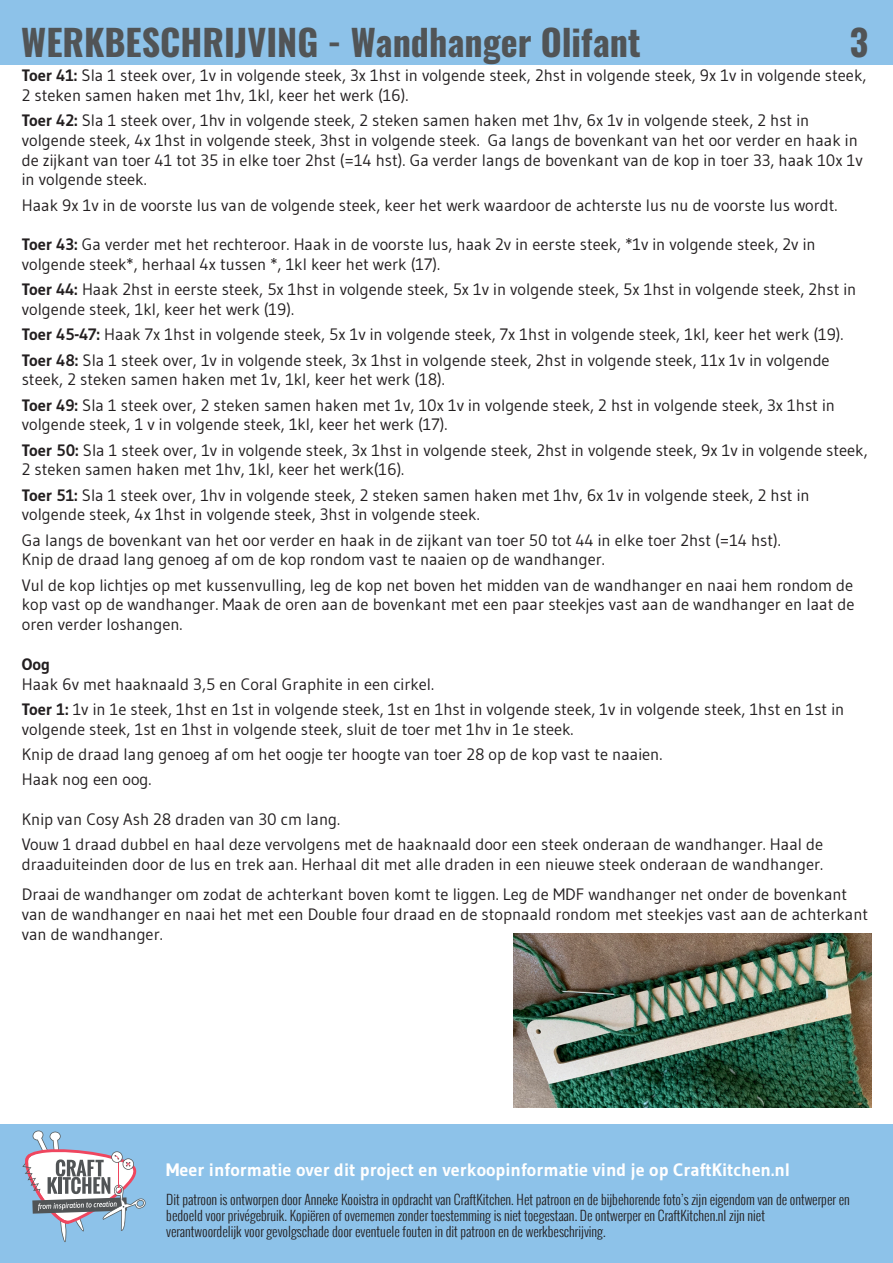
<style>
.page{position:relative;width:893px;height:1263px;background:#fff}
.page>*{position:absolute;margin:0;border:0;box-sizing:border-box;transform-origin:0 0}
.t1{font:700 36px "Oswald";color:#515456}
.t2{font:700 18px "Gudea";color:#fff}
.t3{font:16.5px/19.8px "Gudea";color:#231f20}
.t4{font:700 16.5px "Gudea";color:#231f20}
.t5{font:300 13.5px/16.2px "Oswald";color:#231f20}
.s1{font-weight:700}
</style>
<div class="page">
<div style="left:0;top:1125px;width:893px;height:138px;background:#8dc2e9"></div>
<div style="left:0;top:0;width:893px;height:64px;background:#8dc2e9"></div>
<svg style="left:22px;top:1130px;width:124px;height:112px"></svg>
<img style="left:513px;top:933px;width:358px;height:175px">
<p class="t1" style="left:21px;top:23px;width:621px">WERKBESCHRIJVING - Wandhanger Olifant</p>
<p class="t1" style="left:850px;top:23px;width:20px">3</p>
<p class="t3" style="left:22px;top:65px;width:846px"><span class="s1">Toer 41:</span> Sla 1 steek over, 1v in volgende steek, 3x 1hst in volgende steek, 2hst in volgende steek, 9x 1v in volgende steek,<br>2 steken samen haken met 1hv, 1kl, keer het werk (16).</p>
<p class="t3" style="left:22px;top:110px;width:842px"><span class="s1">Toer 42:</span> Sla 1 steek over, 1hv in volgende steek, 2 steken samen haken met 1hv, 6x 1v in volgende steek, 2 hst in volgende steek, 4x 1hst in volgende steek, 3hst in volgende steek. Ga langs de bovenkant van het oor verder en haak in de zijkant van toer 41 tot 35 in elke toer 2hst (=14 hst). Ga verder langs de bovenkant van de kop in toer 33, haak 10x 1v in volgende steek.</p>
<p class="t3" style="left:22px;top:195px;width:817px">Haak 9x 1v in de voorste lus van de volgende steek, keer het werk waardoor de achterste lus nu de voorste lus wordt.</p>
<p class="t3" style="left:22px;top:234px;width:795px"><span class="s1">Toer 43:</span> Ga verder met het rechteroor. Haak in de voorste lus, haak 2v in eerste steek, *1v in volgende steek, 2v in volgende steek*, herhaal 4x tussen *, 1kl keer het werk (17).</p>
<p class="t3" style="left:22px;top:279px;width:836px"><span class="s1">Toer 44:</span> Haak 2hst in eerste steek, 5x 1hst in volgende steek, 5x 1v in volgende steek, 5x 1hst in volgende steek, 2hst in volgende steek, 1kl, keer het werk (19).</p>
<p class="t3" style="left:22px;top:324px;width:823px"><span class="s1">Toer 45-47:</span> Haak 7x 1hst in volgende steek, 5x 1v in volgende steek, 7x 1hst in volgende steek, 1kl, keer het werk (19).</p>
<p class="t3" style="left:22px;top:350px;width:809px"><span class="s1">Toer 48:</span> Sla 1 steek over, 1v in volgende steek, 3x 1hst in volgende steek, 2hst in volgende steek, 11x 1v in volgende steek, 2 steken samen haken met 1v, 1kl, keer het werk (18).</p>
<p class="t3" style="left:22px;top:395px;width:815px"><span class="s1">Toer 49:</span> Sla 1 steek over, 2 steken samen haken met 1v, 10x 1v in volgende steek, 2 hst in volgende steek, 3x 1hst in volgende steek, 1 v in volgende steek, 1kl, keer het werk (17).</p>
<p class="t3" style="left:22px;top:440px;width:847px"><span class="s1">Toer 50:</span> Sla 1 steek over, 1v in volgende steek, 3x 1hst in volgende steek, 2hst in volgende steek, 9x 1v in volgende steek,<br>2 steken samen haken met 1hv, 1kl, keer het werk(16).</p>
<p class="t3" style="left:22px;top:485px;width:789px"><span class="s1">Toer 51:</span> Sla 1 steek over, 1hv in volgende steek, 2 steken samen haken met 1hv, 6x 1v in volgende steek, 2 hst in volgende steek, 4x 1hst in volgende steek, 3hst in volgende steek.</p>
<p class="t3" style="left:22px;top:530px;width:760px">Ga langs de bovenkant van het oor verder en haak in de zijkant van toer 50 tot 44 in elke toer 2hst (=14 hst).</p>
<p class="t3" style="left:22px;top:549px;width:585px">Knip de draad lang genoeg af om de kop rondom vast te naaien op de wandhanger.</p>
<p class="t3" style="left:22px;top:575px;width:834px;text-align:justify">Vul de kop lichtjes op met kussenvulling, leg de kop net boven het midden van de wandhanger en naai hem rondom de kop vast op de wandhanger. Maak de oren aan de bovenkant met een paar steekjes vast aan de wandhanger en laat de oren verder loshangen.</p>
<p class="t4" style="left:22px;top:654px;width:30px">Oog</p>
<p class="t3" style="left:22px;top:674px;width:414px">Haak 6v met haaknaald 3,5 en Coral Graphite in een cirkel.</p>
<p class="t3" style="left:22px;top:699px;width:824px"><span class="s1">Toer 1:</span> 1v in 1e steek, 1hst en 1st in volgende steek, 1st en 1hst in volgende steek, 1v in volgende steek, 1hst en 1st in volgende steek, 1st en 1hst in volgende steek, sluit de toer met 1hv in 1e steek.</p>
<p class="t3" style="left:22px;top:744px;width:642px">Knip de draad lang genoeg af om het oogje ter hoogte van toer 28 op de kop vast te naaien.</p>
<p class="t3" style="left:22px;top:769px;width:131px">Haak nog een oog.</p>
<p class="t3" style="left:22px;top:809px;width:320px">Knip van Cosy Ash 28 draden van 30 cm lang.</p>
<p class="t3" style="left:22px;top:834px;width:803px">Vouw 1 draad dubbel en haal deze vervolgens met de haaknaald door een steek onderaan de wandhanger. Haal de draaduiteinden door de lus en trek aan. Herhaal dit met alle draden in een nieuwe steek onderaan de wandhanger.</p>
<p class="t3" style="left:22px;top:884px;width:848px">Draai de wandhanger om zodat de achterkant boven komt te liggen. Leg de MDF wandhanger net onder de bovenkant van de wandhanger en naai het met een Double four draad en de stopnaald rondom met steekjes vast aan de achterkant van de wandhanger.</p>
<p class="t2" style="left:166px;top:1159px;width:626px">Meer informatie over dit project en verkoopinformatie vind je op CraftKitchen.nl</p>
<p class="t5" style="left:166px;top:1191px;width:685px">Dit patroon is ontworpen door Anneke Kooistra in opdracht van CraftKitchen. Het patroon en de bijbehorende foto’s zijn eigendom van de ontwerper en bedoeld voor privégebruik. Kopiëren of overnemen zonder toestemming is niet toegestaan. De ontwerper en CraftKitchen.nl zijn niet</p>
<p class="t5" style="left:166px;top:1223px;width:441px">verantwoordelijk voor gevolgschade door eventuele fouten in dit patroon en de werkbeschrijving.</p>
</div>
